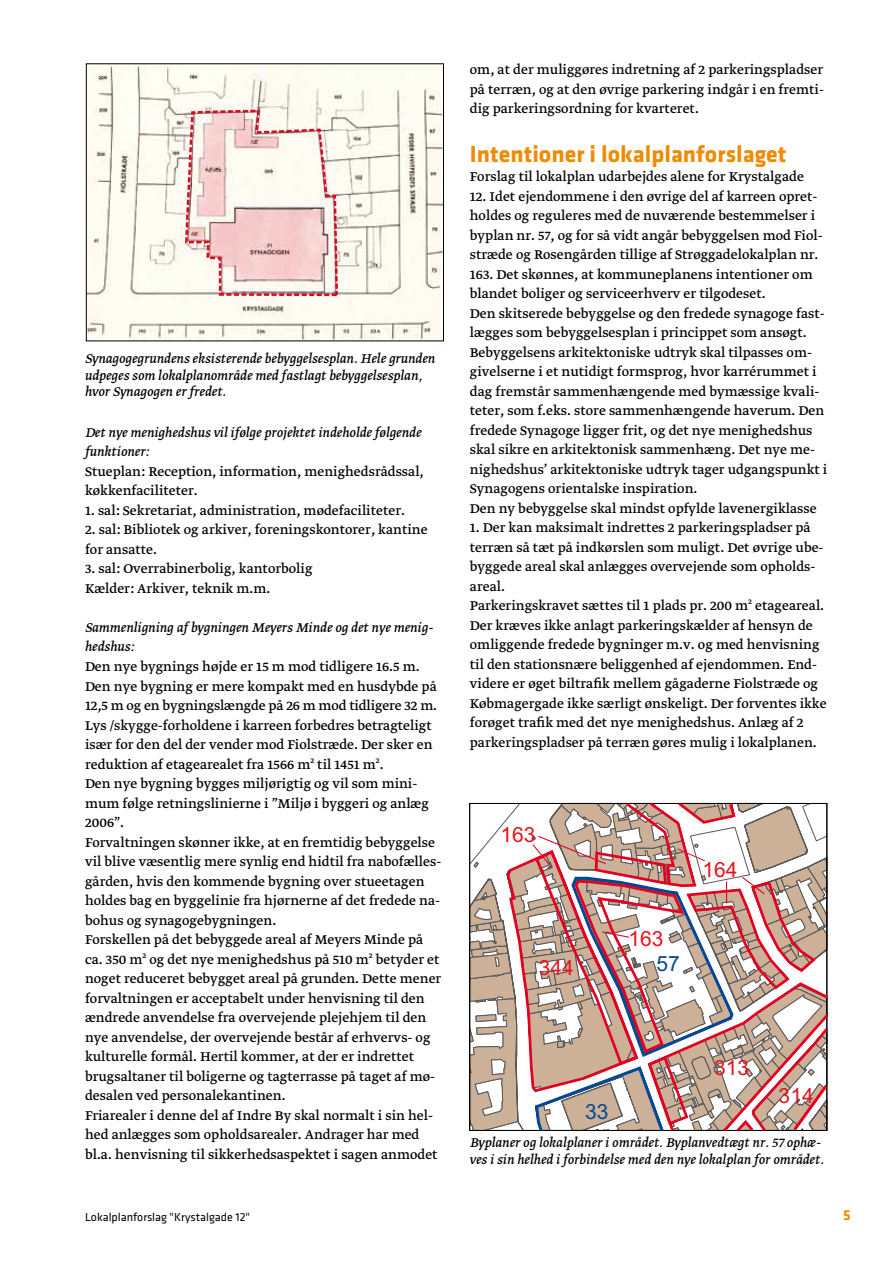
<style>
.page{position:relative;width:893px;height:1263px;background:#fff}
.page>*{position:absolute;margin:0;border:0;box-sizing:border-box;transform-origin:0 0}
.t1{font:700 24px "Klavika";color:#f08a00}
.t2{font:21px "Arial";color:#e3151f}
.t3{font:21px "Arial";color:#004897}
.t4{font:15px/19.5px "Greta Text";color:#000}
.t5{font:italic 15px/16.5px "Greta Text";color:#000}
.t6{font:700 15px "Klavika";color:#f08a00}
.t7{font:12px "Klavika";color:#000}
</style>
<div class="page">
<svg style="left:469px;top:803px;width:360px;height:329px"></svg>
<img style="left:88px;top:65px;width:354px;height:274px">
<svg style="left:184px;top:108px;width:155px;height:189px"></svg>
<div style="left:86px;top:63px;width:358px;height:278px;border:1px solid #000"></div>
<p class="t5" style="left:85px;top:351px;width:352px">Synagogegrundens eksisterende bebyggelsesplan. Hele grunden udpeges som lokalplanområde med fastlagt bebyggelsesplan, hvor Synagogen er fredet.</p>
<p class="t5" style="left:85px;top:423px;width:338px;line-height:19.5px">Det nye menighedshus vil ifølge projektet indeholde følgende funktioner:</p>
<p class="t4" style="left:85px;top:463px;width:340px">Stueplan: Reception, information, menighedsrådssal, køkkenfaciliteter.</p>
<p class="t4" style="left:85px;top:502px;width:322px">1. sal: Sekretariat, administration, mødefaciliteter.</p>
<p class="t4" style="left:85px;top:521px;width:344px">2. sal: Bibliotek og arkiver, foreningskontorer, kantine for ansatte.</p>
<p class="t4" style="left:85px;top:560px;width:229px">3. sal: Overrabinerbolig, kantorbolig<br>Kælder: Arkiver, teknik m.m.</p>
<p class="t5" style="left:85px;top:618px;width:350px;line-height:19.5px">Sammenligning af bygningen Meyers Minde og det nye menig&shy;hedshus:</p>
<p class="t4" style="left:85px;top:658px;width:358px">Den nye bygnings højde er 15 m mod tidligere 16.5 m.<br>Den nye bygning er mere kompakt med en husdybde på 12,5 m og en bygningslængde på 26 m mod tidligere 32 m.<br>Lys /skygge-forholdene i karreen forbedres betragteligt især for den del der vender mod Fiolstræde. Der sker en reduktion af etagearealet fra 1566 m² til 1451 m².<br>Den nye bygning bygges miljørigtig og vil som mini&shy;mum følge retningslinierne i ”Miljø i byggeri og anlæg 2006”.<br>Forvaltningen skønner ikke, at en fremtidig bebyggelse vil blive væsentlig mere synlig end hidtil fra nabofælles&shy;gården, hvis den kommende bygning over stueetagen holdes bag en byggelinie fra hjørnerne af det fredede na&shy;bohus og synagogebygningen.<br>Forskellen på det bebyggede areal af Meyers Minde på ca. 350 m² og det nye menighedshus på 510 m² betyder et noget reduceret bebygget areal på grunden. Dette mener forvaltningen er acceptabelt under henvisning til den ændrede anvendelse fra overvejende plejehjem til den nye anvendelse, der overvejende består af erhvervs- og kulturelle formål. Hertil kommer, at der er indrettet brugsaltaner til boligerne og tagterrasse på taget af mø&shy;desalen ved personalekantinen.<br>Friarealer i denne del af Indre By skal normalt i sin hel&shy;hed anlægges som opholdsarealer. Andrager har med bl.a. henvisning til sikkerhedsaspektet i sagen anmodet</p>
<p class="t4" style="left:470px;top:61px;width:356px;text-align:justify">om, at der muliggøres indretning af 2 parkeringspladser på terræn, og at den øvrige parkering indgår i en fremti&shy;dig parkeringsordning for kvarteret.</p>
<h1 class="t1" style="left:470px;top:144px;width:318px">Intentioner i lokalplanforslaget</h1>
<p class="t4" style="left:470px;top:168px;width:336px">Forslag til lokalplan udarbejdes alene for Krystalgade</p>
<p class="t4" style="left:470px;top:187px;width:359px">12. Idet ejendommene i den øvrige del af karreen opret&shy;holdes og reguleres med de nuværende bestemmelser i byplan nr. 57, og for så vidt angår bebyggelsen mod Fiol&shy;stræde og Rosengården tillige af Strøggadelokalplan nr.<br>163. Det skønnes, at kommuneplanens intentioner om blandet boliger og serviceerhverv er tilgodeset.<br>Den skitserede bebyggelse og den fredede synagoge fast&shy;lægges som bebyggelsesplan i princippet som ansøgt.<br>Bebyggelsens arkitektoniske udtryk skal tilpasses om&shy;givelserne i et nutidigt formsprog, hvor karrérummet i dag fremstår sammenhængende med bymæssige kvali&shy;teter, som f.eks. store sammenhængende haverum. Den fredede Synagoge ligger frit, og det nye menighedshus skal sikre en arkitektonisk sammenhæng. Det nye me&shy;nighedshus’ arkitektoniske udtryk tager udgangspunkt i Synagogens orientalske inspiration.<br>Den ny bebyggelse skal mindst opfylde lavenergiklasse</p>
<p class="t4" style="left:470px;top:519px;width:358px">1. Der kan maksimalt indrettes 2 parkeringspladser på terræn så tæt på indkørslen som muligt. Det øvrige ube&shy;byggede areal skal anlægges overvejende som opholds&shy;areal.<br>Parkeringskravet sættes til 1 plads pr. 200 m² etageareal.<br>Der kræves ikke anlagt parkeringskælder af hensyn de omliggende fredede bygninger m.v. og med henvisning til den stationsnære beliggenhed af ejendommen. End&shy;videre er øget biltrafik mellem gågaderne Fiolstræde og Købmagergade ikke særligt ønskeligt. Der forventes ikke forøget trafik med det nye menighedshus. Anlæg af 2 parkeringspladser på terræn gøres mulig i lokalplanen.</p>
<h2 class="t2" style="left:501px;top:827px;width:37px">163</h2>
<h2 class="t2" style="left:539px;top:959px;width:37px">344</h2>
<h2 class="t2" style="left:628px;top:930px;width:37px">163</h2>
<h2 class="t3" style="left:656px;top:956px;width:25px">57</h2>
<h2 class="t2" style="left:703px;top:862px;width:37px">164</h2>
<h2 class="t3" style="left:585px;top:1103px;width:25px">33</h2>
<h2 class="t2" style="left:714px;top:1059px;width:37px">313</h2>
<h2 class="t2" style="left:779px;top:1087px;width:37px">314</h2>
<p class="t5" style="left:470px;top:1135px;width:356px">Byplaner og lokalplaner i området. Byplanvedtægt nr. 57 ophæ&shy;ves i sin helhed i forbindelse med den nye lokalplan for området.</p>
<p class="t7" style="left:85px;top:1212px;width:166px">Lokalplanforslag "Krystalgade 12"</p>
<p class="t6" style="left:843px;top:1209px;width:9px">5</p>
</div>
